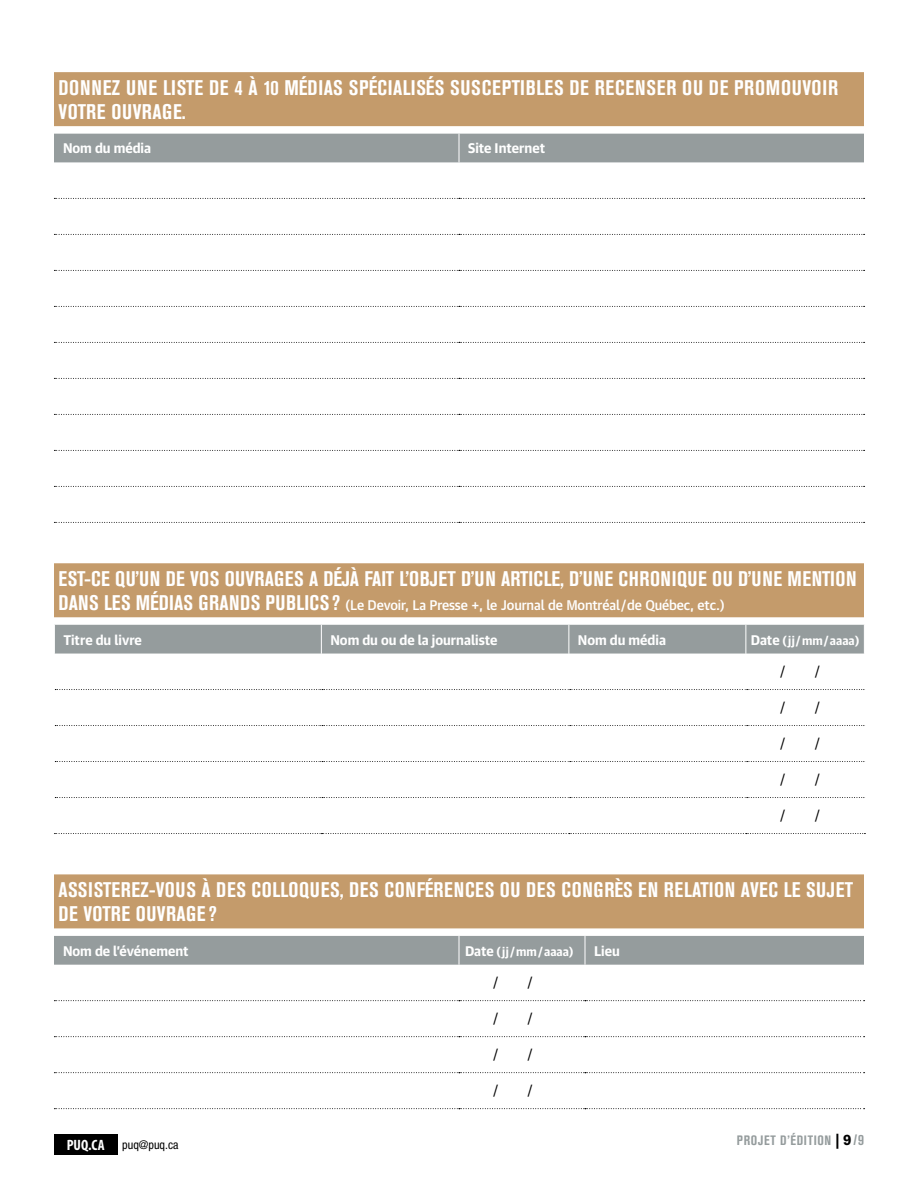
<style>
.page{position:relative;width:918px;height:1188px;background:#fff}
.page>*{position:absolute;margin:0;border:0;box-sizing:border-box;transform-origin:0 0}
.t1{font:700 condensed 21px/24px "Akzidenz Grotesk BE";letter-spacing:.03em;color:#fff}
.t2{font:700 13.5px "Guardian Text Sans";color:#fff}
.t3{font:500 13.5px "Guardian Text Sans";letter-spacing:-.01em;color:#fff}
.t4{font:700 condensed 13.5px "Akzidenz Grotesk BE";letter-spacing:.05em;color:#959c9d}
.t5{font:13.5px "Guardian Text Sans";color:#000}
.t6{font:700 12px "Guardian Text Sans";color:#fff}
.t7{font:condensed 12px "Helvetica Neue";color:#000}
.s1{font-family:"Akzidenz Grotesk BE";font-weight:700;font-stretch:condensed;font-size:21px}
.s2{font-size:13.5px}
.s3{font-family:"Myriad Pro";font-weight:700;font-size:15px;color:#fff}
.s4{font-stretch:normal;font-size:15px;color:#000}
.s5{font-size:15px}
</style>
<div class="page">
<div style="left:54px;top:72px;width:810px;height:54px;background:#c49b6b"></div>
<div style="left:54px;top:563px;width:810px;height:54px;background:#c49b6b"></div>
<div style="left:54px;top:874px;width:810px;height:54px;background:#c49b6b"></div>
<svg style="left:54px;top:234px;width:811px;height:1px"></svg>
<svg style="left:54px;top:270px;width:811px;height:1px"></svg>
<svg style="left:54px;top:306px;width:811px;height:1px"></svg>
<svg style="left:54px;top:342px;width:811px;height:1px"></svg>
<svg style="left:54px;top:378px;width:811px;height:1px"></svg>
<svg style="left:54px;top:414px;width:811px;height:1px"></svg>
<svg style="left:54px;top:450px;width:811px;height:1px"></svg>
<svg style="left:54px;top:522px;width:811px;height:1px"></svg>
<div style="left:54px;top:134px;width:810px;height:28px;background:#959c9d"></div>
<svg style="left:54px;top:198px;width:811px;height:1px"></svg>
<svg style="left:54px;top:486px;width:811px;height:1px"></svg>
<svg style="left:55px;top:761px;width:809px;height:1px"></svg>
<svg style="left:54px;top:833px;width:811px;height:1px"></svg>
<svg style="left:55px;top:689px;width:809px;height:1px"></svg>
<svg style="left:55px;top:725px;width:809px;height:1px"></svg>
<svg style="left:55px;top:797px;width:809px;height:1px"></svg>
<div style="left:54px;top:625px;width:810px;height:29px;background:#959c9d"></div>
<hr style="left:321px;top:654px;width:1px;height:36px;background:#fff">
<hr style="left:568px;top:654px;width:1px;height:36px;background:#fff">
<hr style="left:746px;top:654px;width:1px;height:36px;background:#fff">
<hr style="left:321px;top:690px;width:1px;height:36px;background:#fff">
<hr style="left:568px;top:690px;width:1px;height:36px;background:#fff">
<hr style="left:746px;top:690px;width:1px;height:36px;background:#fff">
<hr style="left:321px;top:726px;width:1px;height:36px;background:#fff">
<hr style="left:568px;top:726px;width:1px;height:36px;background:#fff">
<hr style="left:746px;top:726px;width:1px;height:36px;background:#fff">
<hr style="left:321px;top:762px;width:1px;height:36px;background:#fff">
<hr style="left:568px;top:762px;width:1px;height:36px;background:#fff">
<hr style="left:746px;top:762px;width:1px;height:36px;background:#fff">
<svg style="left:54px;top:1036px;width:811px;height:1px"></svg>
<svg style="left:54px;top:1108px;width:811px;height:1px"></svg>
<div style="left:54px;top:936px;width:810px;height:29px;background:#959c9d"></div>
<svg style="left:54px;top:1000px;width:811px;height:1px"></svg>
<svg style="left:54px;top:1072px;width:811px;height:1px"></svg>
<div style="left:54px;top:1134px;width:63px;height:20px;background:#000"></div>
<p class="t1" style="left:58px;top:76px;width:781px">DONNEZ UNE LISTE DE 4 À 10 MÉDIAS SPÉCIALISÉS SUSCEPTIBLES DE RECENSER OU DE PROMOUVOIR<br>VOTRE OUVRAGE.</p>
<p class="t2" style="left:63px;top:137px;width:90px">Nom du média</p>
<p class="t2" style="left:468px;top:137px;width:79px">Site Internet</p>
<p class="t1" style="left:58px;top:567px;width:800px">EST-CE QU’UN DE VOS OUVRAGES A DÉJÀ FAIT L’OBJET D’UN ARTICLE, D’UNE CHRONIQUE OU D’UNE MENTION</p>
<p class="t3" style="left:58px;top:594px;width:668px"><span class="s1">DANS LES MÉDIAS GRANDS PUBLICS?</span> (Le Devoir, La Presse +, le Journal de Montréal / de Québec, etc.)</p>
<p class="t2" style="left:63px;top:628px;width:80px">Titre du livre</p>
<p class="t2" style="left:330px;top:628px;width:169px">Nom du ou de la journaliste</p>
<p class="t2" style="left:578px;top:628px;width:90px">Nom du média</p>
<p class="t6" style="left:751px;top:630px;width:110px"><span class="s2">Date</span> (jj / mm / aaaa)</p>
<p class="t5" style="left:780px;top:660px;width:7px">/</p>
<p class="t5" style="left:815px;top:660px;width:7px">/</p>
<p class="t5" style="left:780px;top:696px;width:7px">/</p>
<p class="t5" style="left:815px;top:696px;width:7px">/</p>
<p class="t5" style="left:780px;top:732px;width:7px">/</p>
<p class="t5" style="left:815px;top:732px;width:7px">/</p>
<p class="t5" style="left:780px;top:768px;width:7px">/</p>
<p class="t5" style="left:815px;top:768px;width:7px">/</p>
<p class="t5" style="left:780px;top:804px;width:7px">/</p>
<p class="t5" style="left:815px;top:804px;width:7px">/</p>
<p class="t1" style="left:58px;top:878px;width:796px">ASSISTEREZ-VOUS À DES COLLOQUES, DES CONFÉRENCES OU DES CONGRÈS EN RELATION AVEC LE SUJET<br>DE VOTRE OUVRAGE?</p>
<p class="t2" style="left:63px;top:940px;width:127px">Nom de l’événement</p>
<p class="t6" style="left:465px;top:941px;width:110px"><span class="s2">Date</span> (jj / mm / aaaa)</p>
<p class="t2" style="left:594px;top:940px;width:27px">Lieu</p>
<p class="t5" style="left:493px;top:971px;width:7px">/</p>
<p class="t5" style="left:528px;top:971px;width:7px">/</p>
<p class="t5" style="left:493px;top:1007px;width:7px">/</p>
<p class="t5" style="left:528px;top:1007px;width:7px">/</p>
<p class="t5" style="left:493px;top:1043px;width:7px">/</p>
<p class="t5" style="left:528px;top:1043px;width:7px">/</p>
<p class="t5" style="left:493px;top:1079px;width:7px">/</p>
<p class="t5" style="left:528px;top:1079px;width:7px">/</p>
<p class="t7" style="left:67px;top:1138px;width:113px"><span class="s3">PUQ.CA</span> puq@puq.ca</p>
<p class="t4" style="left:737px;top:1133px;width:129px">PROJET D’ÉDITION <span class="s4">| 9</span><span class="s5">/9</span></p>
</div>
